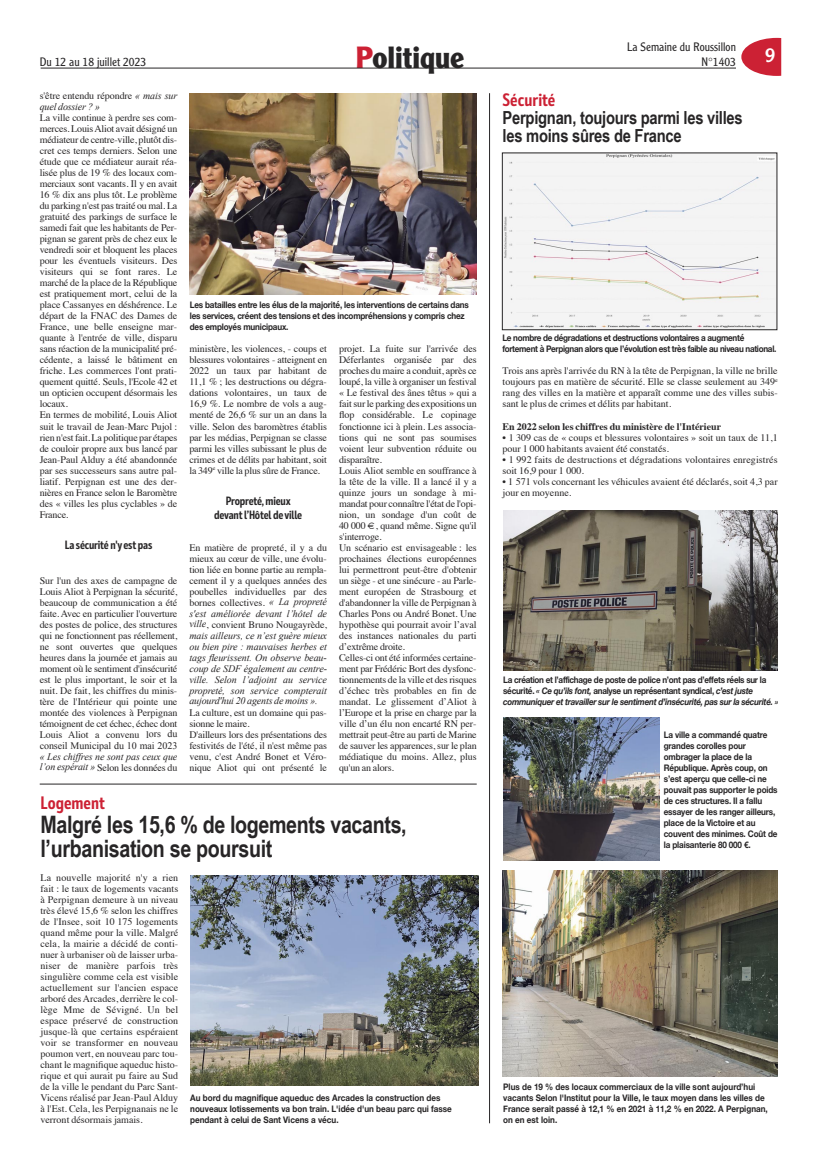
<style>
.page{position:relative;width:820px;height:1163px;background:#fff}
.page>*{position:absolute;margin:0;border:0;box-sizing:border-box;transform-origin:0 0}
.t1{font:700 30px "Clearface Gothic LH";color:#272526}
.t2{font:700 24px "Arial Narrow";letter-spacing:-.015em;color:#272526}
.t3{font:20px "Clearface Gothic LH";color:#fff}
.t4{font:700 18px "Arial Narrow";letter-spacing:-.015em;color:#272526}
.t5{font:700 18px "Mozer";color:#cc2134}
.t6{font:700 12px/14.3px "Mozer";letter-spacing:-.015em;color:#272526;text-align:center}
.t7{font:300 12px "Clearface Gothic LH";color:#272526}
.t8{font:10px/11px "Times";letter-spacing:-.005em;color:#272526;text-align:justify}
.t9{font:italic 10px/11px "Times New Roman";letter-spacing:-.01em;color:#272526;text-align:justify}
.t10{font:700 10px "Times";color:#272526}
.t11{font:700 9px/11px "Helvetica Neue";letter-spacing:-.015em;color:#272526;scale:.9 1}
.t12{font:700 9px/11px "Helvetica Neue";letter-spacing:-.035em;color:#272526;scale:.9 1}
.s1{color:#cc2134}
.s2{font-family:"Times New Roman";font-style:italic}
.s3{font-family:"Times New Roman"}
.s4{font-family:"Times";font-style:normal}
.s5{font-style:italic}
</style>
<div class="page">
<svg style="left:741px;top:38px;width:39px;height:38px"></svg>
<hr style="left:41px;top:68px;width:694px;height:1px;background:#272526">
<img style="left:189px;top:93px;width:288px;height:201px">
<img style="left:503px;top:511px;width:274px;height:159px">
<img style="left:503px;top:717px;width:155px;height:143px">
<img style="left:502px;top:870px;width:275px;height:205px">
<hr style="left:40px;top:783px;width:436px;height:1px;background:#272526">
<hr style="left:489px;top:93px;width:1px;height:1030px;background:#272526">
<img style="left:190px;top:875px;width:288px;height:209px">
<div style="left:504px;top:155px;width:270px;height:173px;background:#f4f4f4"></div>
<div style="left:502px;top:153px;width:274px;height:177px;border:1px solid #272526"></div>
<p class="t7" style="left:627px;top:43px;width:110px">La Semaine du Roussillon</p>
<p class="t7" style="left:40px;top:57px;width:108px">Du 12 au 18 juillet 2023</p>
<p class="t1" style="left:356px;top:47px;width:110px"><span class="s1">P</span>olitique</p>
<p class="t7" style="left:701px;top:57px;width:36px">N°1403</p>
<p class="t3" style="left:764px;top:48px;width:12px">9</p>
<p class="t8" style="left:40px;top:92px;width:139px;line-height:10.4px">s'être entendu répondre <span class="s2">« mais sur quel dossier ? »</span></p>
<p class="t8" style="left:40px;top:113px;width:139px">La ville continue à perdre ses com&shy;merces. Louis Aliot avait désigné un médiateur de centre-ville, plutôt dis&shy;cret ces temps derniers. Selon une étude que ce médiateur aurait réa&shy;lisée plus de 19 % des locaux com&shy;merciaux sont vacants. Il y en avait 16 % dix ans plus tôt. Le problème du parking n'est pas traité ou mal. La gratuité des parkings de surface le samedi fait que les habitants de Per&shy;pignan se garent près de chez eux le vendredi soir et bloquent les places pour les éventuels visiteurs. Des visiteurs qui se font rares. Le marché de la place de la République est pratiquement mort, celui de la place Cassanyes en déshérence. Le départ de la FNAC des Dames de France, une belle enseigne mar&shy;quante à l'entrée de ville, disparu sans réaction de la municipalité pré&shy;cédente, a laissé le bâtiment en friche. Les commerces l'ont prati&shy;quement quitté. Seuls, l'Ecole 42 et un opticien occupent désormais les locaux.</p>
<p class="t8" style="left:40px;top:410px;width:139px">En termes de mobilité, Louis Aliot suit le travail de Jean-Marc Pujol : rien n'est fait. La politique par étapes de couloir propre aux bus lancé par Jean-Paul Alduy a été abandonnée par ses successeurs sans autre pal&shy;liatif. Perpignan est une des der&shy;nières en France selon le Baromètre des « villes les plus cyclables » de France.</p>
<p class="t6" style="left:65px;top:538px;width:89px">La sécurité n'y est pas</p>
<p class="t8" style="left:40px;top:575px;width:139px">Sur l'un des axes de campagne de Louis Aliot à Perpignan la sécurité, beaucoup de communication a été faite. Avec en particulier l'ouverture des postes de police, des structures qui ne fonctionnent pas réellement, ne sont ouvertes que quelques heures dans la journée et jamais au moment où le sentiment d'insécurité est le plus important, le soir et la nuit. De fait, les chiffres du minis&shy;tère de l'Intérieur qui pointe une montée des violences à Perpignan témoignent de cet échec, échec dont Louis Aliot a convenu l<span class="s3">ors du conseil Municipal du 10 mai 2023 </span><span class="s2">« Les chiffres ne sont pas ceux que l’on espérait »</span> Selon les données du</p>
<p class="t5" style="left:502px;top:93px;width:54px">Sécurité</p>
<p class="t4" style="left:502px;top:107px;width:241px">Perpignan, toujours parmi les villes</p>
<p class="t4" style="left:502px;top:125px;width:180px">les moins sûres de France</p>
<p class="t11" style="left:190px;top:299px;width:311px">Les batailles entre les élus de la majorité, les interventions de certains dans les services, créent des tensions et des incompréhensions y compris chez des employés municipaux.</p>
<p class="t12" style="left:502px;top:332px;width:306px">Le nombre de dégradations et destructions volontaires a augmenté fortement à Perpignan alors que l’évolution est très faible au niveau national.</p>
<p class="t8" style="left:189px;top:344px;width:139px">ministère, les violences, - coups et blessures volontaires - atteignent en 2022 un taux par habitant de 11,1 % ; les destructions ou dégra&shy;dations volontaires, un taux de 16,9 %. Le nombre de vols a aug&shy;menté de 26,6 % sur un an dans la ville. Selon des baromètres établis par les médias, Perpignan se classe parmi les villes subissant le plus de crimes et de délits par habitant, soit la 349<sup>e</sup> ville la plus sûre de France.</p>
<p class="t6" style="left:214px;top:494px;width:89px">Propreté, mieux devant l’Hôtel de ville</p>
<p class="t9" style="left:189px;top:541px;width:139px"><span class="s4">En matière de propreté, il y a du mieux au cœur de ville, une évolu&shy;tion liée en bonne partie au rempla&shy;cement il y a quelques années des poubelles individuelles par des bornes collectives.</span> « La propreté s'est améliorée devant l’hôtel de ville<span class="s4">, convient Bruno Nougayrède, </span>mais ailleurs, ce n’est guère mieux ou bien pire : mauvaises herbes et tags fleurissent. On observe beau&shy;coup de SDF également au centre&shy;ville. Selon l’adjoint au service propreté, son service compterait aujourd'hui 20 agents de moins ».</p>
<p class="t8" style="left:189px;top:707px;width:139px">La culture, est un domaine qui pas&shy;sionne le maire.</p>
<p class="t8" style="left:189px;top:729px;width:139px">D'ailleurs lors des présentations des festivités de l'été, il n'est même pas venu, c'est André Bonet et Véro&shy;nique Aliot qui ont présenté le</p>
<p class="t8" style="left:339px;top:344px;width:139px">projet. La fuite sur l'arrivée des Déferlantes organisée par des proches du maire a conduit, après ce loupé, la ville à organiser un festival « Le festival des ânes têtus » qui a fait sur le parking des expositions un flop considérable. Le copinage fonctionne ici à plein. Les associa&shy;tions qui ne sont pas soumises voient leur subvention réduite ou disparaître.</p>
<p class="t8" style="left:339px;top:465px;width:139px">Louis Aliot semble en souffrance à la tête de la ville. Il a lancé il y a quinze jours un sondage à mi&shy;mandat pour connaître l'état de l'opi&shy;nion, un sondage d'un coût de 40 000 €, quand même. Signe qu'il s'interroge.</p>
<p class="t8" style="left:339px;top:542px;width:139px">Un scénario est envisageable : les prochaines élections européennes lui permettront peut-être d'obtenir un siège - et une sinécure - au Parle&shy;ment européen de Strasbourg et d'abandonner la ville de Perpignan à Charles Pons ou André Bonet. Une hypothèse qui pourrait avoir l’aval des instances nationales du parti d’extrême droite.</p>
<p class="t8" style="left:339px;top:652px;width:139px">Celles-ci ont été informées certaine&shy;ment par Frédéric Bort des dysfonc&shy;tionnements de la ville et des risques d’échec très probables en fin de mandat. Le glissement d’Aliot à l’Europe et la prise en charge par la ville d’un élu non encarté RN per&shy;mettrait peut-être au parti de Marine de sauver les apparences, sur le plan médiatique du moins. Allez, plus qu'un an alors.</p>
<p class="t8" style="left:502px;top:366px;width:276px">Trois ans après l'arrivée du RN à la tête de Perpignan, la ville ne brille toujours pas en matière de sécurité. Elle se classe seulement au 349<sup>e </sup>rang des villes en la matière et apparaît comme une des villes subis&shy;sant le plus de crimes et délits par habitant.</p>
<p class="t10" style="left:502px;top:422px;width:220px">En 2022 selon les chiffres du ministère de l'Intérieur</p>
<p class="t8" style="left:502px;top:432px;width:276px">• 1 309 cas de « coups et blessures volontaires » soit un taux de 11,1 pour 1 000 habitants avaient été constatés.</p>
<p class="t8" style="left:502px;top:454px;width:276px">• 1 992 faits de destructions et dégradations volontaires enregistrés soit 16,9 pour 1 000.</p>
<p class="t8" style="left:502px;top:476px;width:276px">• 1 571 vols concernant les véhicules avaient été déclarés, soit 4,3 par jour en moyenne.</p>
<p class="t11" style="left:503px;top:673px;width:307px">La création et l’affichage de poste de police n’ont pas d’effets réels sur la sécurité. <span class="s5">« Ce qu’ils font,</span> analyse un représentant syndical, <span class="s5">c’est juste communiquer et travailler sur le sentiment d’insécurité, pas sur la sécurité. »</span></p>
<p class="t11" style="left:663px;top:728px;width:128px">La ville a commandé quatre grandes corolles pour ombrager la place de la<br>République. Après coup, on s’est aperçu que celle-ci ne pouvait pas supporter le poids de ces structures. Il a fallu essayer de les ranger ailleurs, place de la Victoire et au couvent des minimes. Coût de la plaisanterie 80 000 €.</p>
<p class="t5" style="left:41px;top:796px;width:66px">Logement</p>
<p class="t2" style="left:41px;top:810px;width:367px">Malgré les 15,6 % de logements vacants,</p>
<p class="t2" style="left:41px;top:834px;width:233px">l’urbanisation se poursuit</p>
<p class="t8" style="left:41px;top:872px;width:139px">La nouvelle majorité n'y a rien fait : le taux de logements vacants à Perpignan demeure à un niveau très élevé 15,6 % selon les chiffres de l'Insee, soit 10 175 logements quand même pour la ville. Malgré cela, la mairie a décidé de conti&shy;nuer à urbaniser où de laisser urba&shy;niser de manière parfois très singulière comme cela est visible actuellement sur l'ancien espace arboré des Arcades, derrière le col&shy;lège Mme de Sévigné. Un bel espace préservé de construction jusque-là que certains espéraient voir se transformer en nouveau poumon vert, en nouveau parc tou&shy;chant le magnifique aqueduc histo&shy;rique et qui aurait pu faire au Sud de la ville le pendant du Parc Sant-Vicens réalisé par Jean-Paul Alduy à l'Est. Cela, les Perpignanais ne le verront désormais jamais.</p>
<p class="t11" style="left:190px;top:1091px;width:292px">Au bord du magnifique aqueduc des Arcades la construction des nouveaux lotissements va bon train. L'idée d'un beau parc qui fasse pendant à celui de Sant Vicens a vécu.</p>
<p class="t11" style="left:503px;top:1080px;width:295px">Plus de 19 % des locaux commerciaux de la ville sont aujourd’hui vacants Selon l'Institut pour la Ville, le taux moyen dans les villes de France serait passé à 12,1 % en 2021 à 11,2 % en 2022. A Perpignan, on en est loin.</p>
</div>
